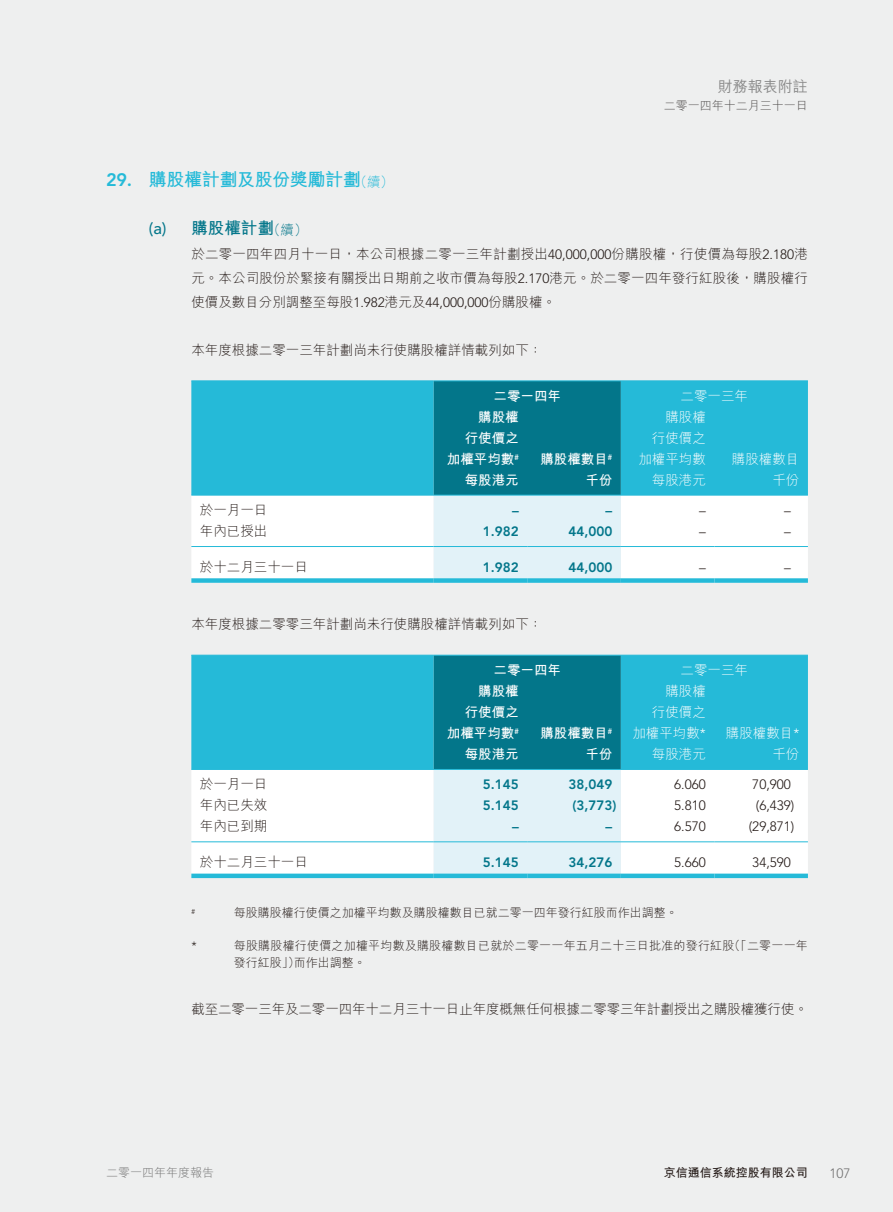
<style>
.page{position:relative;width:893px;height:1212px;background:#eeefef}
.page>*{position:absolute;margin:0;border:0;box-sizing:border-box;transform-origin:0 0}
.t1{font:18px "M Hei HK Bold E Ten B5 H";letter-spacing:-.02em;color:#25bad8}
.t2{font:16.5px "M Hei HK Bold E Ten B5 H";color:#03768a}
.t3{font:15px "M Hei HK Medium E Ten B5 H";color:#898989}
.t4{font:13.5px/24px "M Hei HK Light E Ten B5 H";color:#231916;text-align:justify}
.t5{font:13.5px/21px "M Hei HK Bold E Ten B5 H";color:#fff;text-align:right}
.t6{font:800 13.5px "Avenir LT Std";color:#03768a}
.t7{font:13.5px/21px "M Hei HK Light E Ten B5 H";color:#fff;text-align:right}
.t8{font:300 13.5px "Avenir LT Std";color:#231916}
.t9{font:300 13.5px "Avenir LT Std";color:#717171}
.t10{font:12px/16.5px "M Hei HK Light E Ten B5 H";letter-spacing:.02em;color:#231916}
.t11{font:12px "M Hei HK Light E Ten B5 H";color:#231916}
.t12{font:12px "M Hei HK Light E Ten B5 H";color:#4c4948}
.t13{font:12px "M Hei HK Bold E Ten B5 H";color:#231916}
.t14{font:12px "M Hei HK Light E Ten B5 H";color:#717171}
.t15{font:300 12px "Avenir LT Std";color:#231916}
.t16{font:300 7.05px "Avenir LT Std";color:#231916}
.s1{font-family:"Avenir LT Std";font-weight:800}
.s2{font-family:"M Hei HK Light E Ten B5 H";font-size:13.5px}
.s3{font-family:"Avenir LT Std";font-weight:500}
.s4{font-family:"Avenir LT Std";font-weight:300}
</style>
<div class="page">
<div style="left:191px;top:381px;width:617px;height:114px;background:#25bad8"></div>
<div style="left:191px;top:496px;width:617px;height:82px;background:#fff"></div>
<svg style="left:434px;top:381px;width:187px;height:197px"></svg>
<hr style="left:191px;top:380px;width:243px;height:1px;background:#25bad8">
<hr style="left:191px;top:495px;width:617px;height:1px;background:#25bad8">
<hr style="left:434px;top:380px;width:374px;height:1px;background:#25bad8">
<hr style="left:191px;top:546px;width:243px;height:1px;background:#25bad8">
<hr style="left:434px;top:546px;width:93px;height:1px;background:#25bad8">
<hr style="left:527px;top:546px;width:94px;height:1px;background:#25bad8">
<hr style="left:621px;top:546px;width:93px;height:1px;background:#25bad8">
<hr style="left:714px;top:546px;width:94px;height:1px;background:#25bad8">
<div style="left:191px;top:578px;width:243px;height:5px;background:#25bad8"></div>
<div style="left:434px;top:578px;width:93px;height:5px;background:#25bad8"></div>
<div style="left:527px;top:578px;width:94px;height:5px;background:#25bad8"></div>
<div style="left:621px;top:578px;width:93px;height:5px;background:#25bad8"></div>
<div style="left:714px;top:578px;width:94px;height:5px;background:#25bad8"></div>
<div style="left:191px;top:656px;width:617px;height:113px;background:#25bad8"></div>
<div style="left:191px;top:770px;width:617px;height:103px;background:#fff"></div>
<svg style="left:434px;top:656px;width:187px;height:217px"></svg>
<hr style="left:191px;top:655px;width:243px;height:1px;background:#25bad8">
<hr style="left:191px;top:769px;width:617px;height:1px;background:#25bad8">
<hr style="left:434px;top:655px;width:374px;height:1px;background:#25bad8">
<hr style="left:191px;top:841px;width:243px;height:1px;background:#25bad8">
<hr style="left:434px;top:841px;width:93px;height:1px;background:#25bad8">
<hr style="left:527px;top:841px;width:94px;height:1px;background:#25bad8">
<hr style="left:621px;top:841px;width:93px;height:1px;background:#25bad8">
<hr style="left:714px;top:841px;width:94px;height:1px;background:#25bad8">
<div style="left:191px;top:873px;width:243px;height:5px;background:#25bad8"></div>
<div style="left:434px;top:873px;width:93px;height:5px;background:#25bad8"></div>
<div style="left:527px;top:873px;width:94px;height:5px;background:#25bad8"></div>
<div style="left:621px;top:873px;width:93px;height:5px;background:#25bad8"></div>
<div style="left:714px;top:873px;width:94px;height:5px;background:#25bad8"></div>
<p class="t3" style="left:718px;top:81px;width:91px">財務報表附註</p>
<p class="t12" style="left:664px;top:101px;width:145px">二零一四年十二月三十一日</p>
<h1 class="t1" style="left:106px;top:173px;width:289px"><span class="s1">29.</span> 購股權計劃及股份獎勵計劃<span class="s2">（續）</span></h1>
<p class="t2" style="left:149px;top:222px;width:160px"><span class="s3">(a)</span> 購股權計劃<span class="s2">（續）</span></p>
<p class="t4" style="left:191px;top:243px;width:618px">於二零一四年四月十一日，本公司根據二零一三年計劃授出<span class="s4">40,000,000</span>份購股權，行使價為每股<span class="s4">2.180</span>港元。本公司股份於緊接有關授出日期前之收市價為每股<span class="s4">2.170</span>港元。於二零一四年發行紅股後，購股權行使價及數目分別調整至每股<span class="s4">1.982</span>港元及<span class="s4">44,000,000</span>份購股權。</p>
<p class="t4" style="left:191px;top:339px;width:352px">本年度根據二零一三年計劃尚未行使購股權詳情載列如下：</p>
<p class="t5" style="left:493px;top:387px;width:69px">二零一四年</p>
<p class="t7" style="left:681px;top:387px;width:69px">二零一三年</p>
<p class="t5" style="left:447px;top:408px;width:73px">購股權<br>行使價之<br>加權平均數<sup>#</sup></p>
<p class="t7" style="left:638px;top:408px;width:69px">購股權<br>行使價之加權平均數</p>
<p class="t7" style="left:732px;top:450px;width:69px">購股權數目</p>
<p class="t5" style="left:540px;top:450px;width:73px">購股權數目<sup>#</sup></p>
<p class="t5" style="left:465px;top:471px;width:55px">每股港元</p>
<p class="t5" style="left:585px;top:471px;width:28px">千份</p>
<p class="t7" style="left:652px;top:471px;width:55px">每股港元</p>
<p class="t7" style="left:772px;top:471px;width:28px">千份</p>
<p class="t4" style="left:200px;top:499px;width:69px">於一月一日</p>
<p class="t6" style="left:512px;top:503px;width:8px">–</p>
<p class="t6" style="left:606px;top:503px;width:8px">–</p>
<p class="t8" style="left:699px;top:503px;width:8px">–</p>
<p class="t8" style="left:784px;top:503px;width:8px">–</p>
<p class="t4" style="left:200px;top:520px;width:69px">年內已授出</p>
<p class="t6" style="left:483px;top:524px;width:37px">1.982</p>
<p class="t6" style="left:568px;top:524px;width:45px">44,000</p>
<p class="t8" style="left:699px;top:524px;width:8px">–</p>
<p class="t8" style="left:784px;top:524px;width:8px">–</p>
<p class="t4" style="left:200px;top:556px;width:109px">於十二月三十一日</p>
<p class="t6" style="left:483px;top:560px;width:37px">1.982</p>
<p class="t6" style="left:568px;top:560px;width:45px">44,000</p>
<p class="t8" style="left:699px;top:560px;width:8px">–</p>
<p class="t8" style="left:784px;top:560px;width:8px">–</p>
<p class="t4" style="left:191px;top:614px;width:352px">本年度根據二零零三年計劃尚未行使購股權詳情載列如下：</p>
<p class="t5" style="left:493px;top:661px;width:69px">二零一四年</p>
<p class="t7" style="left:681px;top:661px;width:69px">二零一三年</p>
<p class="t5" style="left:447px;top:682px;width:73px">購股權<br>行使價之<br>加權平均數<sup>#</sup></p>
<p class="t7" style="left:632px;top:682px;width:75px">購股權<br>行使價之<br>加權平均數<span class="s4">*</span></p>
<p class="t7" style="left:726px;top:724px;width:75px">購股權數目<span class="s4">*</span></p>
<p class="t5" style="left:540px;top:724px;width:73px">購股權數目<sup>#</sup></p>
<p class="t5" style="left:465px;top:745px;width:55px">每股港元</p>
<p class="t5" style="left:585px;top:745px;width:28px">千份</p>
<p class="t7" style="left:652px;top:745px;width:55px">每股港元</p>
<p class="t7" style="left:772px;top:745px;width:28px">千份</p>
<p class="t4" style="left:200px;top:774px;width:69px">於一月一日</p>
<p class="t6" style="left:483px;top:778px;width:37px">5.145</p>
<p class="t6" style="left:568px;top:778px;width:45px">38,049</p>
<p class="t8" style="left:674px;top:778px;width:33px">6.060</p>
<p class="t8" style="left:752px;top:778px;width:40px">70,900</p>
<p class="t4" style="left:200px;top:795px;width:69px">年內已失效</p>
<p class="t6" style="left:483px;top:799px;width:37px">5.145</p>
<p class="t6" style="left:572px;top:799px;width:45px">(3,773)</p>
<p class="t8" style="left:674px;top:799px;width:33px">5.810</p>
<p class="t8" style="left:756px;top:799px;width:40px">(6,439)</p>
<p class="t4" style="left:200px;top:816px;width:69px">年內已到期</p>
<p class="t6" style="left:512px;top:820px;width:8px">–</p>
<p class="t6" style="left:606px;top:820px;width:8px">–</p>
<p class="t8" style="left:674px;top:820px;width:33px">6.570</p>
<p class="t8" style="left:749px;top:820px;width:47px">(29,871)</p>
<p class="t4" style="left:200px;top:852px;width:109px">於十二月三十一日</p>
<p class="t6" style="left:483px;top:856px;width:37px">5.145</p>
<p class="t6" style="left:568px;top:856px;width:45px">34,276</p>
<p class="t8" style="left:674px;top:856px;width:33px">5.660</p>
<p class="t8" style="left:752px;top:856px;width:40px">34,590</p>
<p class="t16" style="left:191px;top:908px;width:5px">#</p>
<p class="t11" style="left:234px;top:908px;width:445px">每股購股權行使價之加權平均數及購股權數目已就二零一四年發行紅股而作出調整。</p>
<p class="t15" style="left:191px;top:940px;width:7px">*</p>
<p class="t10" style="left:234px;top:939px;width:576px">每股購股權行使價之加權平均數及購股權數目已就於二零一一年五月二十三日批准的發行紅股（「二零一一年發行紅股」）而作出調整。</p>
<p class="t4" style="left:191px;top:999px;width:618px">截至二零一三年及二零一四年十二月三十一日止年度概無任何根據二零零三年計劃授出之購股權獲行使。</p>
<p class="t14" style="left:106px;top:1168px;width:109px">二零一四年年度報告</p>
<p class="t13" style="left:664px;top:1168px;width:145px">京信通信系統控股有限公司</p>
<p class="t9" style="left:829px;top:1166px;width:23px">107</p>
</div>
